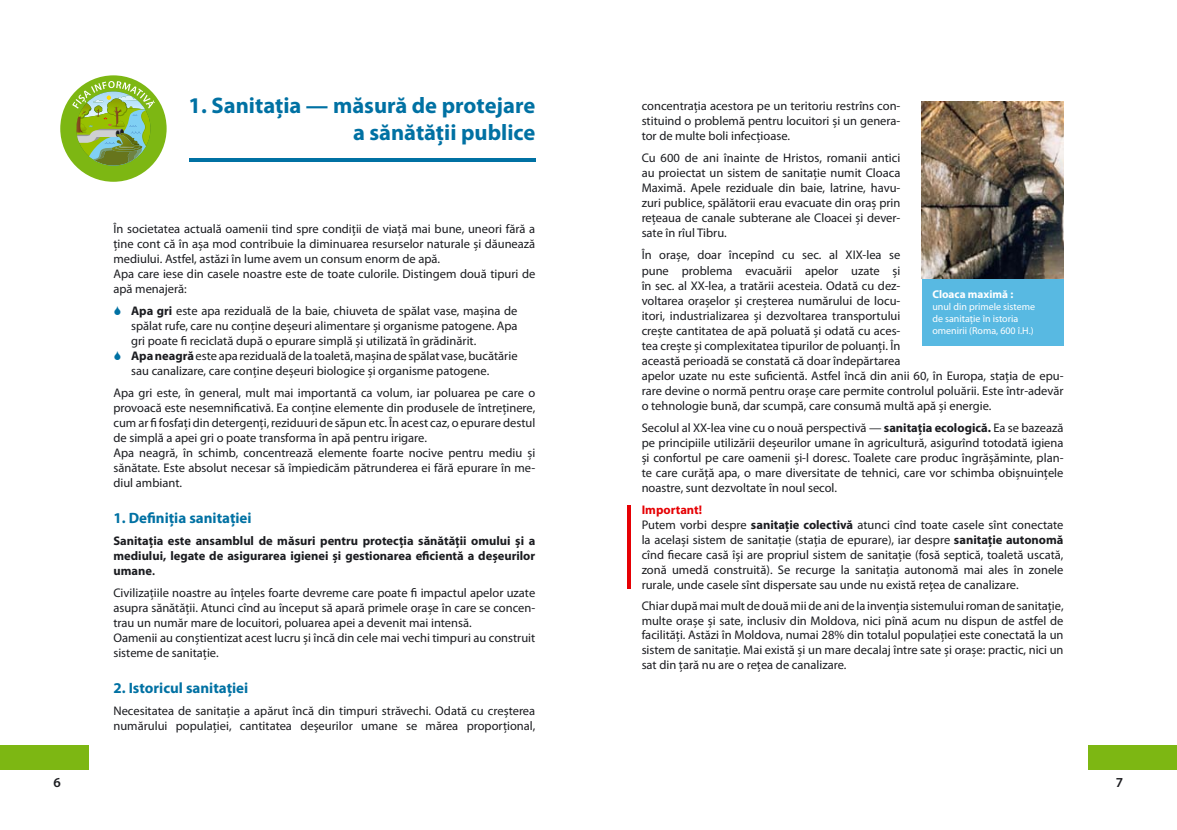
<style>
.page{position:relative;width:1177px;height:830px;background:#fff}
.page>*{position:absolute;margin:0;border:0;box-sizing:border-box;transform-origin:0 0}
.t1{font:700 22.5px/27px "Myriad Pro";color:#0071a3;text-align:right}
.t2{font:700 15px "Myriad Pro";color:#0071a3}
.t3{font:600 13.75px "Myriad Pro";color:#1b1c20}
.t4{font:12.5px/15px "Myriad Pro";color:#1b1c20}
.t5{font:700 12.5px/15px "Myriad Pro";color:#1b1c20;text-align:justify}
.t6{font:700 11.25px "Myriad Pro";color:#fff}
.t7{font:10px/12px "Myriad Pro";color:#fff}
.s1{font-weight:700}
.s2{font-weight:600}
.s3{font-weight:700;color:#e60004}
</style>
<div class="page">
<div style="left:0;top:744px;width:89px;height:25px;background:#7db713"></div>
<div style="left:1088px;top:744px;width:88px;height:25px;background:#7db713"></div>
<div style="left:921px;top:279px;width:142px;height:66px;background:#58b9e2"></div>
<div style="left:60px;top:75px;width:107px;height:107px;background:#7db713;border-radius:50%"></div>
<img style="left:72px;top:81px;width:83px;height:84px">
<img style="left:921px;top:101px;width:142px;height:177px">
<hr style="left:627px;top:505px;width:4px;height:83px;background:#e60004">
<hr style="left:189px;top:158px;width:346px;height:3px;background:#0071a3">
<h1 class="t1" style="left:189px;top:91px;width:348px">1. Sanitaţia — măsură de protejare a sănătăţii publice</h1>
<p class="t4" style="left:113px;top:221px;width:423px">În societatea actuală oamenii tind spre condiţii de viaţă mai bune, uneori fără a ţine cont că în așa mod contribuie la diminuarea resurselor naturale și dăunează mediului. Astfel, astăzi în lume avem un consum enorm de apă.<br>Apa care iese din casele noastre este de toate culorile. Distingem două tipuri de apă menajeră:</p>
<p class="t4" style="left:131px;top:303px;width:388px"><span class="s1">Apa gri</span> este apa reziduală de la baie, chiuveta de spălat vase, mașina de spălat rufe, care nu conţine deșeuri alimentare și organisme patogene. Apa gri poate fi reciclată după o epurare simplă și utilizată în grădinărit.<br><span class="s1">Apa neagră</span> este apa reziduală de la toaletă, mașina de spălat vase, bucătărie sau canalizare, care conţine deșeuri biologice și organisme patogene.</p>
<p class="t4" style="left:113px;top:385px;width:423px">Apa gri este, în general, mult mai importantă ca volum, iar poluarea pe care o provoacă este nesemnificativă. Ea conţine elemente din produsele de întreţinere, cum ar fi fosfaţi din detergenţi, reziduuri de săpun etc. În acest caz, o epurare destul de simplă a apei gri o poate transforma în apă pentru irigare.<br>Apa neagră, în schimb, concentrează elemente foarte nocive pentru mediu și sănătate. Este absolut necesar să împiedicăm pătrunderea ei fără epurare în me&shy;diul ambiant.</p>
<p class="t2" style="left:113px;top:508px;width:140px">1. Definiţia sanitaţiei</p>
<p class="t5" style="left:113px;top:532px;width:423px">Sanitaţia este ansamblul de măsuri pentru protecţia sănătăţii omului și a mediului, legate de asigurarea igienei și gestionarea eficientă a deșeurilor umane<span class="s2">.</span></p>
<p class="t4" style="left:113px;top:585px;width:423px">Civilizaţiile noastre au înţeles foarte devreme care poate fi impactul apelor uzate asupra sănătăţii. Atunci cînd au început să apară primele orașe în care se concen&shy;trau un număr mare de locuitori, poluarea apei a devenit mai intensă.<br>Oamenii au conștientizat acest lucru și încă din cele mai vechi timpuri au construit sisteme de sanitaţie.</p>
<p class="t2" style="left:113px;top:678px;width:136px">2. Istoricul sanitaţiei</p>
<p class="t4" style="left:113px;top:703px;width:423px">Necesitatea de sanitaţie a apărut încă din timpuri străvechi. Odată cu creșterea numărului populaţiei, cantitatea deşeurilor umane se mărea proporţional,</p>
<p class="t4" style="left:641px;top:98px;width:260px;text-align:justify">concentraţia acestora pe un teritoriu restrîns con&shy;stituind o problemă pentru locuitori și un genera&shy;tor de multe boli infecţioase.</p>
<p class="t4" style="left:641px;top:150px;width:260px;text-align:justify">Cu 600 de ani înainte de Hristos, romanii antici au proiectat un sistem de sanitaţie numit Cloaca Maximă. Apele reziduale din baie, latrine, havu&shy;zuri publice, spălătorii erau evacuate din oraș prin reţeaua de canale subterane ale Cloacei și dever&shy;sate în rîul Tibru.</p>
<p class="t4" style="left:641px;top:247px;width:423px">În orașe, doar începînd cu sec. al XIX-lea se<br>pune problema evacuării apelor uzate și<br>în sec. al XX-lea, a tratării acesteia. Odată cu dez-<br>voltarea orașelor și creșterea numărului de locu-<br>itori, industrializarea și dezvoltarea transportului<br>crește cantitatea de apă poluată și odată cu aces-<br>tea crește și complexitatea tipurilor de poluanţi. În<br>această perioadă se constată că doar îndepărtarea<br>apelor uzate nu este suficientă. Astfel încă din anii 60, în Europa, staţia de epu&shy;rare devine o normă pentru orașe care permite controlul poluării. Este într-adevăr o tehnologie bună, dar scumpă, care consumă multă apă și energie.</p>
<p class="t4" style="left:641px;top:419px;width:423px;text-align:justify">Secolul al XX-lea vine cu o nouă perspectivă — <span class="s1">sanitaţia ecologică.</span> Ea se bazează pe principiile utilizării deșeurilor umane în agricultură, asigurînd totodată igiena și confortul pe care oamenii și-l doresc. Toalete care produc îngrășăminte, plan&shy;te care curăţă apa, o mare diversitate de tehnici, care vor schimba obișnuinţele noastre, sunt dezvoltate în noul secol.</p>
<p class="t4" style="left:641px;top:502px;width:423px"><span class="s3">Important!<br></span>Putem vorbi despre <span class="s1">sanitaţie colectivă</span> atunci cînd toate casele sînt conectate la același sistem de sanitaţie (staţia de epurare), iar despre <span class="s1">sanitaţie autonomă </span>cînd fiecare casă își are propriul sistem de sanitaţie (fosă septică, toaletă uscată, zonă umedă construită). Se recurge la sanitaţia autonomă mai ales în zonele rurale, unde casele sînt dispersate sau unde nu există reţea de canalizare.</p>
<p class="t4" style="left:641px;top:598px;width:423px;line-height:14.5px;text-align:justify">Chiar după mai mult de două mii de ani de la invenţia sistemului roman de sanitaţie, multe orașe și sate, inclusiv din Moldova, nici pînă acum nu dispun de astfel de facilităţi. Astăzi în Moldova, numai 28% din totalul populaţiei este conectată la un sistem de sanitaţie. Mai există și un mare decalaj între sate și orașe: practic, nici un sat din ţară nu are o reţea de canalizare.</p>
<p class="t6" style="left:932px;top:287px;width:82px">Cloaca maximă :</p>
<p class="t7" style="left:932px;top:300px;width:104px">unul din primele sisteme de sanitaţie în istoria omenirii (Roma, 600 î.H.)</p>
<p class="t3" style="left:53px;top:773px;width:9px">6</p>
<p class="t3" style="left:1115px;top:773px;width:9px">7</p>
</div>
